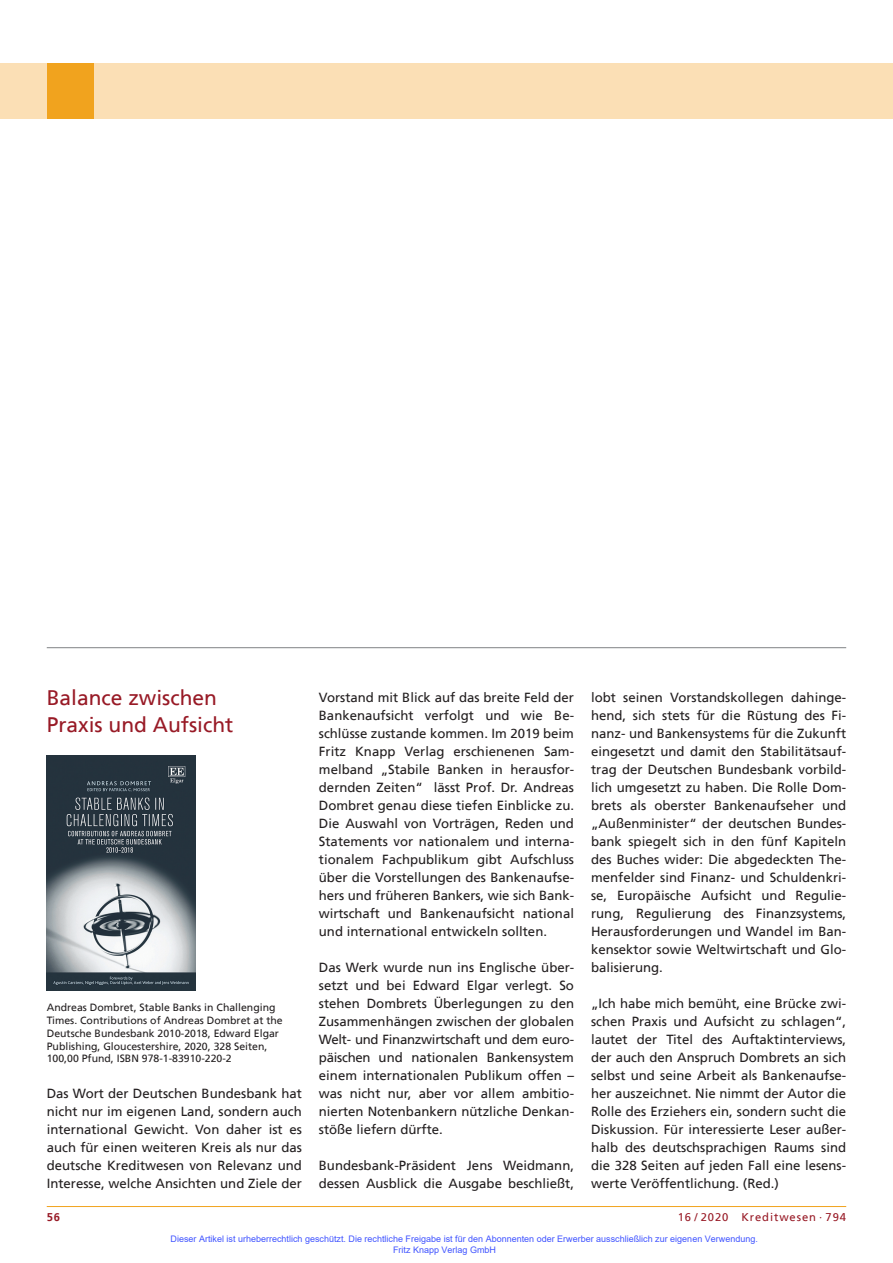
<style>
.page{position:relative;width:893px;height:1263px;background:#fff}
.page>*{position:absolute;margin:0;border:0;box-sizing:border-box;transform-origin:0 0}
.t1{font:21px/27px "Frutiger";color:#981a26}
.t2{font:13.2px/18px "Frutiger";color:#231f20;text-align:justify}
.t3{font:11.25px "Frutiger";letter-spacing:.08em;color:#981a26}
.t4{font:700 11.25px "Frutiger";color:#981a26}
.t5{font:10.5px/12.8px "Frutiger";color:#231f20}
.t6{font:9px/10.8px "Arial";color:#4054ff}
</style>
<div class="page">
<hr style="left:47px;top:1206px;width:799px;height:1px;background:#f1a31e">
<div style="left:0;top:64px;width:893px;height:55px;background:#fbdfb5"></div>
<div style="left:47px;top:64px;width:47px;height:55px;background:#f1a31e"></div>
<hr style="left:47px;top:647px;width:799px;height:1px;background:#808285">
<img style="left:47px;top:755px;width:148px;height:235px">
<h1 class="t1" style="left:47px;top:686px;width:188px">Balance zwischen<br>Praxis und Aufsicht</h1>
<p class="t5" style="left:47px;top:1002px;width:237px">Andreas Dombret, Stable Banks in Challenging Times. Contributions of Andreas Dombret at the Deutsche Bundesbank 2010-2018, Edward Elgar Publishing, Gloucestershire, 2020, 328 Seiten, 100,00 Pfund, ISBN 978-1-83910-220-2</p>
<p class="t2" style="left:47px;top:1085px;width:257px">Das Wort der Deutschen Bundesbank hat nicht nur im eigenen Land, sondern auch international Gewicht. Von daher ist es auch für einen weiteren Kreis als nur das deutsche Kreditwesen von Relevanz und Interesse, welche Ansichten und Ziele der</p>
<p class="t2" style="left:319px;top:689px;width:257px">Vorstand mit Blick auf das breite Feld der Bankenaufsicht verfolgt und wie Be&shy;schlüsse zustande kommen. Im 2019 beim Fritz Knapp Verlag erschienenen Sam&shy;melband „Stabile Banken in herausfor&shy;dernden Zeiten“ lässt Prof. Dr. Andreas Dombret genau diese tiefen Einblicke zu.<br>Die Auswahl von Vorträgen, Reden und Statements vor nationalem und interna&shy;tionalem Fachpublikum gibt Aufschluss über die Vorstellungen des Bankenaufse&shy;hers und früheren Bankers, wie sich Bank&shy;wirtschaft und Bankenaufsicht national und international entwickeln sollten.</p>
<p class="t2" style="left:319px;top:959px;width:257px">Das Werk wurde nun ins Englische über&shy;setzt und bei Edward Elgar verlegt. So stehen Dombrets Überlegungen zu den Zusammenhängen zwischen der globalen Welt- und Finanzwirtschaft und dem euro&shy;päischen und nationalen Bankensystem einem internationalen Publikum offen – was nicht nur, aber vor allem ambitio&shy;nierten Notenbankern nützliche Denkan&shy;stöße liefern dürfte.</p>
<p class="t2" style="left:319px;top:1157px;width:257px">Bundesbank-Präsident Jens Weidmann, dessen Ausblick die Ausgabe beschließt,</p>
<p class="t2" style="left:591px;top:689px;width:257px">lobt seinen Vorstandskollegen dahinge&shy;hend, sich stets für die Rüstung des Fi&shy;nanz- und Bankensystems für die Zukunft eingesetzt und damit den Stabilitätsauf&shy;trag der Deutschen Bundesbank vorbild&shy;lich umgesetzt zu haben. Die Rolle Dom&shy;brets als oberster Bankenaufseher und „Außenminister“ der deutschen Bundes&shy;bank spiegelt sich in den fünf Kapiteln des Buches wider: Die abgedeckten The&shy;menfelder sind Finanz- und Schuldenkri&shy;se, Europäische Aufsicht und Regulie&shy;rung, Regulierung des Finanzsystems, Herausforderungen und Wandel im Ban&shy;kensektor sowie Weltwirtschaft und Glo&shy;balisierung.</p>
<p class="t2" style="left:591px;top:995px;width:257px">„Ich habe mich bemüht, eine Brücke zwi&shy;schen Praxis und Aufsicht zu schlagen“, lautet der Titel des Auftaktinterviews, der auch den Anspruch Dombrets an sich selbst und seine Arbeit als Bankenaufse&shy;her auszeichnet. Nie nimmt der Autor die Rolle des Erziehers ein, sondern sucht die Diskussion. Für interessierte Leser außer&shy;halb des deutschsprachigen Raums sind die 328 Seiten auf jeden Fall eine lesens&shy;werte Veröffentlichung. (Red.)</p>
<p class="t4" style="left:47px;top:1211px;width:15px">56</p>
<p class="t3" style="left:678px;top:1211px;width:170px">16 / 2020 Kreditwesen · 794</p>
<p class="t6" style="left:393px;top:1233px;width:366px;text-indent:-223px">Dieser Artikel ist urheberrechtlich geschützt. Die rechtliche Freigabe ist für den Abonnenten oder Erwerber ausschließlich zur eigenen Verwendung.<br>Fritz Knapp Verlag GmbH</p>
</div>
